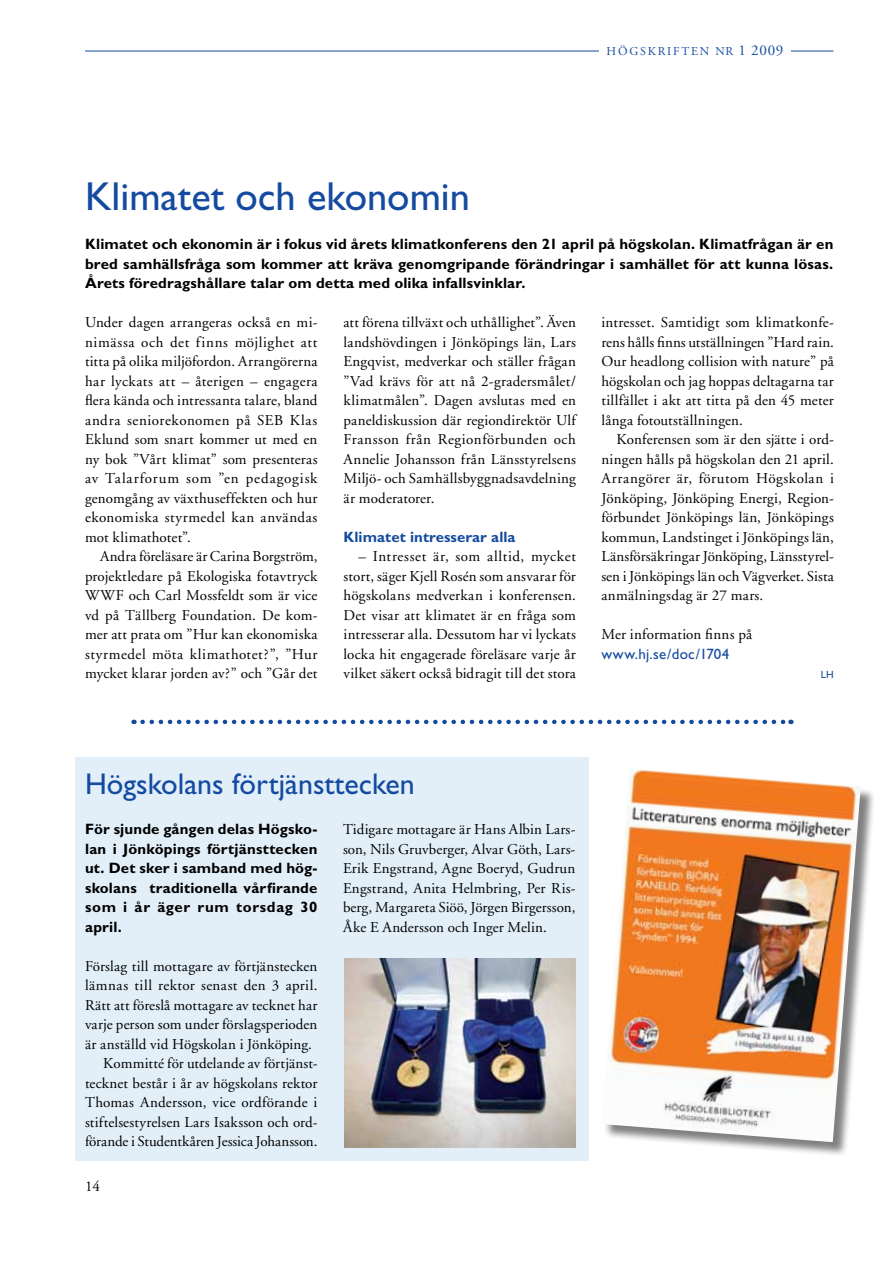
<style>
.page{position:relative;width:893px;height:1263px;background:#fff}
.page>*{position:absolute;margin:0;border:0;box-sizing:border-box;transform-origin:0 0}
.t1{font:40.5px "Gill Sans";color:#144ba0}
.t2{font:30px "Gill Sans";color:#144ba0}
.t3{font:15px/19.5px "Adobe Garamond";letter-spacing:.01em;color:#000;text-align:justify}
.t4{font:700 15px/19.5px "Gill Sans";letter-spacing:.015em;color:#000;text-align:justify}
.t5{font:15px "Adobe Garamond";letter-spacing:-.01em;color:#000}
.t6{font:15px "Adobe Garamond";letter-spacing:.03em;color:#000}
.t7{font:700 15px "Gill Sans";letter-spacing:.005em;color:#144ba0}
.t8{font:15px "Gill Sans";letter-spacing:.025em;color:#144ba0}
.t9{font:12px "Adobe Garamond";letter-spacing:.15em;color:#144ba0}
.t10{font:10.5px "Gill Sans";color:#144ba0}
.s1{font-size:15px}
</style>
<div class="page">
<hr style="left:85px;top:51px;width:748px;height:1px;background:#144ba0">
<div style="left:599px;top:44px;width:192px;height:20px;background:#fff"></div>
<div style="left:75px;top:757px;width:513px;height:404px;background:#e2eff9"></div>
<img style="left:344px;top:959px;width:231px;height:188px">
<svg style="left:143px;top:720px;width:648px;height:4px"></svg>
<div style="left:603px;top:770px;width:273px;height:387px;background:#000;opacity:.5"></div>
<img style="left:603px;top:768px;width:258px;height:374px">
<p class="t9" style="left:607px;top:44px;width:178px">HÖGSKRIFTEN NR <span class="s1">1 2009</span></p>
<h1 class="t1" style="left:85px;top:173px;width:386px">Klimatet och ekonomin</h1>
<p class="t4" style="left:85px;top:234px;width:750px">Klimatet och ekonomin är i fokus vid årets klimatkonferens den 21 april på högskolan. Klimatfrågan är en bred samhällsfråga som kommer att kräva genomgripande förändringar i samhället för att kunna lösas.<br>Årets föredragshållare talar om detta med olika infallsvinklar.</p>
<p class="t3" style="left:85px;top:313px;width:234px">Under dagen arrangeras också en mi&shy;nimässa och det finns möjlighet att titta på olika miljöfordon. Arrangörerna har lyckats att – återigen – engagera flera kända och intressanta talare, bland andra seniorekonomen på SEB Klas Eklund som snart kommer ut med en ny bok ”Vårt klimat” som presenteras av Talarforum som ”en pedagogisk genomgång av växthuseffekten och hur ekonomiska styrmedel kan användas mot klimathotet”.</p>
<p class="t3" style="left:85px;top:547px;width:234px;text-indent:15px">Andra föreläsare är Carina Borgström, projektledare på Ekologiska fotavtryck WWF och Carl Mossfeldt som är vice vd på Tällberg Foundation. De kom&shy;mer att prata om ”Hur kan ekonomiska styrmedel möta klimathotet?”, ”Hur mycket klarar jorden av?” och ”Går det</p>
<p class="t3" style="left:344px;top:313px;width:234px">att förena tillväxt och uthållighet”. Även landshövdingen i Jönköpings län, Lars Engqvist, medverkar och ställer frågan ”Vad krävs för att nå 2-gradersmålet/ klimatmålen”. Dagen avslutas med en paneldiskussion där regiondirektör Ulf Fransson från Regionförbunden och Annelie Johansson från Länsstyrelsens Miljö- och Samhällsbyggnadsavdelning är moderatorer.</p>
<p class="t7" style="left:344px;top:528px;width:174px">Klimatet intresserar alla</p>
<p class="t3" style="left:344px;top:547px;width:234px;text-indent:15px">– Intresset är, som alltid, mycket stort, säger Kjell Rosén som ansvarar för högskolans medverkan i konferensen.<br>Det visar att klimatet är en fråga som intresserar alla. Dessutom har vi lyckats locka hit engagerade föreläsare varje år vilket säkert också bidragit till det stora</p>
<p class="t3" style="left:601px;top:313px;width:234px">intresset. Samtidigt som klimatkonfe&shy;rens hålls finns utställningen ”Hard rain.<br>Our headlong collision with nature” på högskolan och jag hoppas deltagarna tar tillfället i akt att titta på den 45 meter långa fotoutställningen.</p>
<p class="t3" style="left:601px;top:430px;width:234px;text-indent:15px">Konferensen som är den sjätte i ord&shy;ningen hålls på högskolan den 21 april.<br>Arrangörer är, förutom Högskolan i Jönköping, Jönköping Energi, Region&shy;förbundet Jönköpings län, Jönköpings kommun, Landstinget i Jönköpings län, Länsförsäkringar Jönköping, Länsstyrel&shy;sen i Jönköpings län och Vägverket. Sista anmälningsdag är 27 mars.</p>
<p class="t3" style="left:601px;top:625px;width:152px">Mer information finns på</p>
<p class="t8" style="left:601px;top:645px;width:129px">www.hj.se/doc/1704</p>
<p class="t10" style="left:821px;top:668px;width:15px">lH</p>
<h2 class="t2" style="left:85px;top:767px;width:331px">Högskolans förtjänsttecken</h2>
<p class="t4" style="left:85px;top:819px;width:234px">För sjunde gången delas Högsko&shy;lan i Jönköpings förtjänsttecken ut. Det sker i samband med hög&shy;skolans traditionella vårfirande som i år äger rum torsdag 30 april.</p>
<p class="t3" style="left:85px;top:956px;width:234px">Förslag till mottagare av förtjänstecken</p>
<p class="t6" style="left:85px;top:977px;width:234px">lämnas till rektor senast den 3 april.</p>
<p class="t3" style="left:85px;top:995px;width:234px">Rätt att föreslå mottagare av tecknet har</p>
<p class="t3" style="left:85px;top:1015px;width:234px">varje person som under förslagsperioden</p>
<p class="t3" style="left:85px;top:1034px;width:228px">är anställd vid Högskolan i Jönköping.</p>
<p class="t3" style="left:103px;top:1054px;width:216px">Kommitté för utdelande av förtjänst-</p>
<p class="t3" style="left:85px;top:1073px;width:234px">tecknet består i år av högskolans rektor</p>
<p class="t3" style="left:85px;top:1093px;width:234px">Thomas Andersson, vice ordförande i</p>
<p class="t3" style="left:85px;top:1112px;width:234px">stiftelsestyrelsen Lars Isaksson och ord-</p>
<p class="t5" style="left:85px;top:1133px;width:234px">förande i Studentkåren Jessica Johansson.</p>
<p class="t3" style="left:85px;top:1177px;width:16px">14</p>
<p class="t3" style="left:343px;top:820px;width:234px">Tidigare mottagare är Hans Albin Lars&shy;son, Nils Gruvberger, Alvar Göth, Lars-Erik Engstrand, Agne Boeryd, Gudrun Engstrand, Anita Helmbring, Per Ris&shy;berg, Margareta Siöö, Jörgen Birgersson, Åke E Andersson och Inger Melin.</p>
</div>
